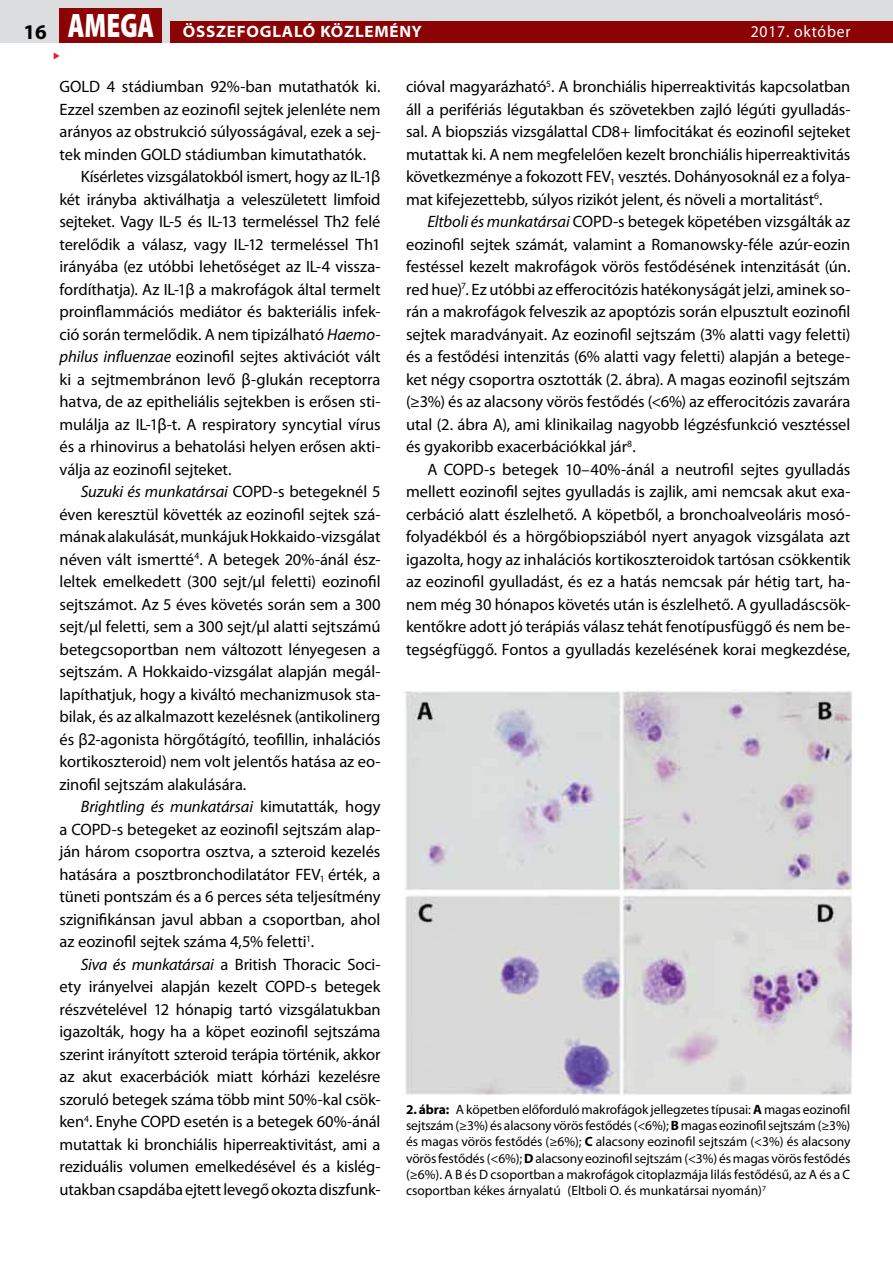
<style>
.page{position:relative;width:893px;height:1263px;background:#fff}
.page>*{position:absolute;margin:0;border:0;box-sizing:border-box;transform-origin:0 0}
.t1{font:16.5px/22.5px "Myriad Pro";letter-spacing:-.005em;color:#000;text-align:justify}
.t2{font:italic 16.5px "Myriad Pro";letter-spacing:-.01em;color:#000}
.t3{font:700 semi-expanded 16.5px "Myriad Pro";letter-spacing:.05em;color:#fff;scale:.95 1}
.t4{font:16.5px "Myriad Pro";letter-spacing:.05em;color:#fff;scale:.95 1}
.t5{font:13.5px/16.2px "Myriad Pro";color:#000;text-align:justify}
.s1{font-stretch:normal;font-size:21px;color:#000}
.s2{font-weight:900;font-stretch:semi-condensed;font-size:34.05px}
.s3{font-style:italic}
.s4{font-style:normal}
.s5{font-weight:700}
</style>
<div class="page">
<svg style="left:54px;top:52px;width:6px;height:8px"></svg>
<div style="left:0;top:0;width:893px;height:43px;background:#dcddde"></div>
<div style="left:60px;top:9px;width:102px;height:34px;background:#8b0304"></div>
<div style="left:170px;top:21px;width:723px;height:22px;background:#8b0304"></div>
<img style="left:404px;top:689px;width:449px;height:406px">
<p class="t3" style="left:23px;top:23px;width:421px"><span class="s1">16</span> <span class="s2">AMEGA</span> ÖSSZEFOGLALÓ KÖZLEMÉNY</p>
<p class="t4" style="left:751px;top:22px;width:106px">2017. október</p>
<p class="t1" style="left:60px;top:75px;width:322px">GOLD 4 stádiumban 92%-ban mutathatók ki.</p>
<p class="t1" style="left:60px;top:98px;width:322px">Ezzel szemben az eozinofil sejtek jelenléte nem</p>
<p class="t1" style="left:60px;top:120px;width:323px">arányos az obstrukció súlyosságával, ezek a sej-</p>
<p class="t1" style="left:60px;top:143px;width:308px">tek minden GOLD stádiumban kimutathatók.</p>
<p class="t1" style="left:81px;top:165px;width:301px">Kísérletes vizsgálatokból ismert, hogy az IL-1β</p>
<p class="t1" style="left:60px;top:188px;width:322px">két irányba aktiválhatja a veleszületett limfoid</p>
<p class="t1" style="left:60px;top:210px;width:322px">sejteket. Vagy IL-5 és IL-13 termeléssel Th2 felé</p>
<p class="t1" style="left:60px;top:233px;width:322px">terelődik a válasz, vagy IL-12 termeléssel Th1</p>
<p class="t1" style="left:60px;top:255px;width:323px">irányába (ez utóbbi lehetőséget az IL-4 vissza-</p>
<p class="t1" style="left:60px;top:278px;width:323px">fordíthatja). Az IL-1β a makrofágok által termelt</p>
<p class="t1" style="left:60px;top:300px;width:323px">proinflammációs mediátor és bakteriális infek-</p>
<p class="t1" style="left:60px;top:323px;width:322px">ció során termelődik. A nem tipizálható <span class="s3">Haemo-</span></p>
<p class="t1" style="left:60px;top:345px;width:323px"><span class="s3">philus influenzae</span> eozinofil sejtes aktivációt vált</p>
<p class="t1" style="left:60px;top:368px;width:323px">ki a sejtmembránon levő β-glukán receptorra</p>
<p class="t1" style="left:60px;top:390px;width:323px">hatva, de az epitheliális sejtekben is erősen sti-</p>
<p class="t1" style="left:60px;top:413px;width:323px">mulálja az IL-1β-t. A respiratory syncytial vírus</p>
<p class="t1" style="left:60px;top:435px;width:323px">és a rhinovirus a behatolási helyen erősen akti-</p>
<p class="t1" style="left:60px;top:458px;width:173px">válja az eozinofil sejteket.</p>
<p class="t2" style="left:81px;top:482px;width:301px">Suzuki és munkatársai <span class="s4">COPD-s betegeknél 5</span></p>
<p class="t1" style="left:60px;top:503px;width:323px">éven keresztül követték az eozinofil sejtek szá-</p>
<p class="t1" style="left:60px;top:525px;width:323px">mának alakulását, munkájuk Hokkaido-vizsgálat</p>
<p class="t1" style="left:60px;top:548px;width:323px">néven vált ismertté<sup>4</sup>. A betegek 20%-ánál ész-</p>
<p class="t1" style="left:60px;top:570px;width:323px">leltek emelkedett (300 sejt/μl feletti) eozinofil</p>
<p class="t1" style="left:60px;top:593px;width:322px">sejtszámot. Az 5 éves követés során sem a 300</p>
<p class="t1" style="left:60px;top:615px;width:323px">sejt/μl feletti, sem a 300 sejt/μl alatti sejtszámú</p>
<p class="t1" style="left:60px;top:638px;width:322px">betegcsoportban nem változott lényegesen a</p>
<p class="t1" style="left:60px;top:660px;width:323px">sejtszám. A Hokkaido-vizsgálat alapján megál-</p>
<p class="t1" style="left:60px;top:683px;width:323px">lapíthatjuk, hogy a kiváltó mechanizmusok sta-</p>
<p class="t1" style="left:60px;top:705px;width:322px">bilak, és az alkalmazott kezelésnek (antikolinerg</p>
<p class="t1" style="left:60px;top:728px;width:323px">és β2-agonista hörgőtágító, teofillin, inhalációs</p>
<p class="t1" style="left:60px;top:750px;width:323px">kortikoszteroid) nem volt jelentős hatása az eo-</p>
<p class="t1" style="left:60px;top:773px;width:188px">zinofil sejtszám alakulására.</p>
<p class="t2" style="left:81px;top:797px;width:301px">Brightling és munkatársai <span class="s4">kimutatták, hogy</span></p>
<p class="t1" style="left:60px;top:818px;width:323px">a COPD-s betegeket az eozinofil sejtszám alap-</p>
<p class="t1" style="left:60px;top:840px;width:322px">ján három csoportra osztva, a szteroid kezelés</p>
<p class="t1" style="left:60px;top:863px;width:323px">hatására a posztbronchodilatátor FEV<sub>1</sub> érték, a</p>
<p class="t1" style="left:60px;top:885px;width:322px">tüneti pontszám és a 6 perces séta teljesítmény</p>
<p class="t1" style="left:60px;top:908px;width:322px">szignifikánsan javul abban a csoportban, ahol</p>
<p class="t1" style="left:60px;top:930px;width:256px">az eozinofil sejtek száma 4,5% feletti<sup>1</sup>.</p>
<p class="t1" style="left:81px;top:953px;width:301px"><span class="s3">Siva és munkatársai</span> a British Thoracic Soci-</p>
<p class="t1" style="left:60px;top:975px;width:322px">ety irányelvei alapján kezelt COPD-s betegek</p>
<p class="t1" style="left:60px;top:998px;width:323px">részvételével 12 hónapig tartó vizsgálatukban</p>
<p class="t1" style="left:60px;top:1020px;width:323px">igazolták, hogy ha a köpet eozinofil sejtszáma</p>
<p class="t1" style="left:60px;top:1043px;width:322px">szerint irányított szteroid terápia történik, akkor</p>
<p class="t1" style="left:60px;top:1065px;width:322px">az akut exacerbációk miatt kórházi kezelésre</p>
<p class="t1" style="left:60px;top:1088px;width:323px">szoruló betegek száma több mint 50%-kal csök-</p>
<p class="t1" style="left:60px;top:1110px;width:322px">ken<sup>4</sup>. Enyhe COPD esetén is a betegek 60%-ánál</p>
<p class="t1" style="left:60px;top:1133px;width:322px">mutattak ki bronchiális hiperreaktivitást, ami a</p>
<p class="t1" style="left:60px;top:1155px;width:323px">reziduális volumen emelkedésével és a kislég-</p>
<p class="t1" style="left:60px;top:1178px;width:323px">utakban csapdába ejtett levegő okozta diszfunk-</p>
<p class="t1" style="left:406px;top:75px;width:446px">cióval magyarázható<sup>5</sup>. A bronchiális hiperreaktivitás kapcsolatban áll a perifériás légutakban és szövetekben zajló légúti gyulladás&shy;sal. A biopsziás vizsgálattal CD8+ limfocitákat és eozinofil sejteket mutattak ki. A nem megfelelően kezelt bronchiális hiperreaktivitás következménye a fokozott FEV<sub>1</sub> vesztés. Dohányosoknál ez a folya&shy;mat kifejezettebb, súlyos rizikót jelent, és növeli a mortalitást<sup>6</sup>.</p>
<p class="t1" style="left:406px;top:210px;width:446px;text-indent:21px"><span class="s3">Eltboli és munkatársai</span> COPD-s betegek köpetében vizsgálták az eozinofil sejtek számát, valamint a Romanowsky-féle azúr-eozin festéssel kezelt makrofágok vörös festődésének intenzitását (ún. red hue)<sup>7</sup>. Ez utóbbi az efferocitózis hatékonyságát jelzi, aminek so&shy;rán a makrofágok felveszik az apoptózis során elpusztult eozinofil sejtek maradványait. Az eozinofil sejtszám (3% alatti vagy feletti) és a festődési intenzitás (6% alatti vagy feletti) alapján a betege&shy;ket négy csoportra osztották (2. ábra). A magas eozinofil sejtszám (≥3%) és az alacsony vörös festődés (&lt;6%) az efferocitózis zavarára utal (2. ábra A), ami klinikailag nagyobb légzésfunkció vesztéssel és gyakoribb exacerbációkkal jár<sup>8</sup>.</p>
<p class="t1" style="left:406px;top:458px;width:446px;text-indent:21px">A COPD-s betegek 10–40%-ánál a neutrofil sejtes gyulladás mellett eozinofil sejtes gyulladás is zajlik, ami nemcsak akut exa&shy;cerbáció alatt észlelhető. A köpetből, a bronchoalveoláris mosó&shy;folyadékból és a hörgőbiopsziából nyert anyagok vizsgálata azt igazolta, hogy az inhalációs kortikoszteroidok tartósan csökkentik az eozinofil gyulladást, és ez a hatás nemcsak pár hétig tart, ha&shy;nem még 30 hónapos követés után is észlelhető. A gyulladáscsök&shy;kentőkre adott jó terápiás válasz tehát fenotípusfüggő és nem be&shy;tegségfüggő. Fontos a gyulladás kezelésének korai megkezdése,</p>
<p class="t5" style="left:406px;top:1101px;width:446px"><span class="s5">2. ábra:</span> A köpetben előforduló makrofágok jellegzetes típusai: <span class="s5">A</span> magas eozinofil sejtszám (≥3%) és alacsony vörös festődés (&lt;6%); <span class="s5">B</span> magas eozinofil sejtszám (≥3%) és magas vörös festődés (≥6%); <span class="s5">C</span> alacsony eozinofil sejtszám (&lt;3%) és alacsony vörös festődés (&lt;6%); <span class="s5">D</span> alacsony eozinofil sejtszám (&lt;3%) és magas vörös festődés (≥6%). A B és D csoportban a makrofágok citoplazmája lilás festődésű, az A és a C csoportban kékes árnyalatú (Eltboli O. és munkatársai nyomán)<sup>7</sup></p>
</div>
